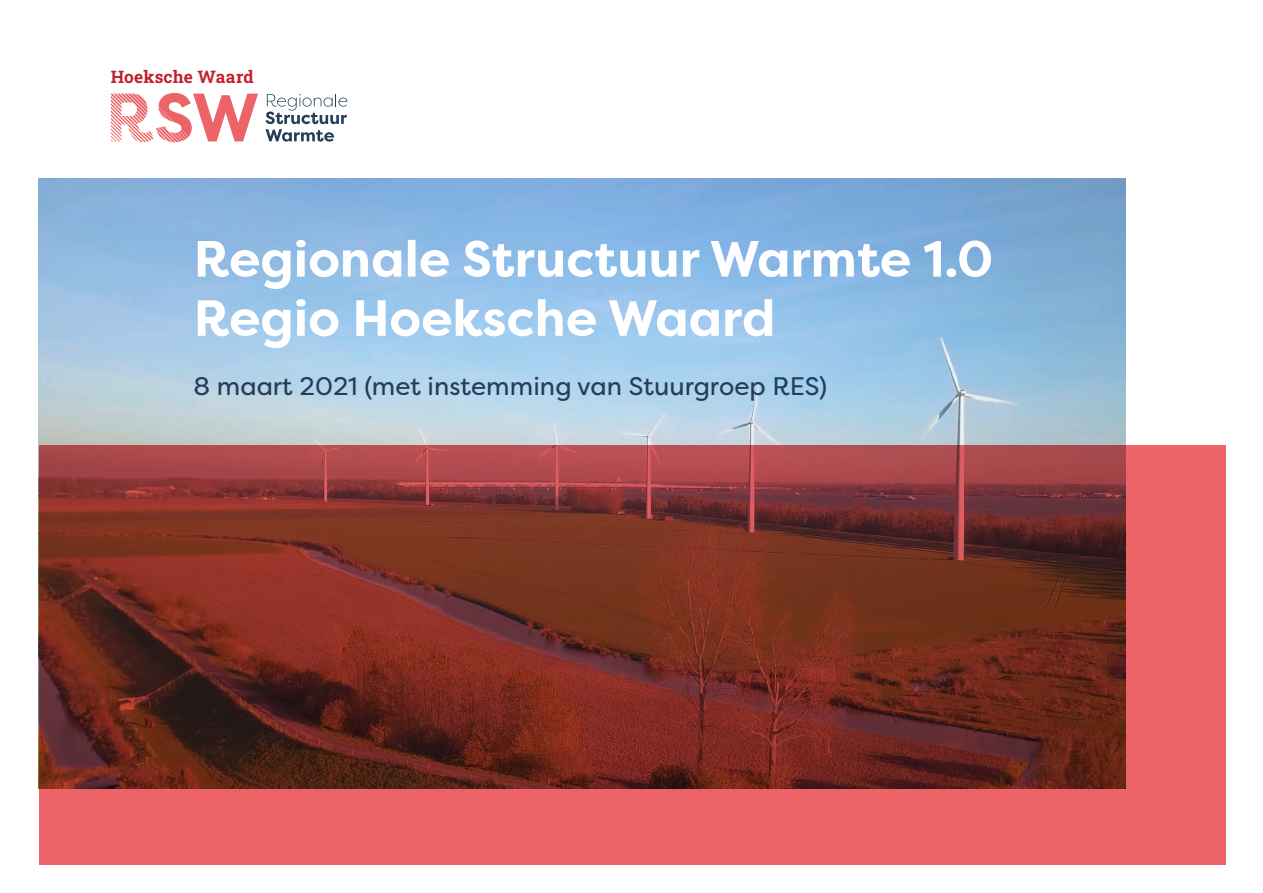
<style>
.page{position:relative;width:1263px;height:893px;background:#fff}
.page>*{position:absolute;margin:0;border:0;box-sizing:border-box;transform-origin:0 0}
.t1{font:700 50.7px/59.2px "EMBEDDED 1 a 1+Filson Pro";letter-spacing:-.02em;color:#fff}
.t2{font:25.35px "EMBEDDED 1 a 3+Filson Pro";color:#233d5a}
.t3{font:700 17.25px "EMBEDDED 19 e+Roboto Slab";letter-spacing:-.015em;color:#c2202d}
</style>
<div class="page">
<div style="left:39px;top:445px;width:1186px;height:420px;background:#ec6467"></div>
<svg style="left:265px;top:94px;width:82px;height:48px"></svg>
<svg style="left:111px;top:93px;width:147px;height:49px"></svg>
<img style="left:39px;top:179px;width:1087px;height:609px">
<p class="t3" style="left:111px;top:67px;width:148px">Hoeksche Waard</p>
<p class="t1" style="left:194px;top:233px;width:811px">Regionale Structuur Warmte 1.0<br>Regio Hoeksche Waard</p>
<p class="t2" style="left:194px;top:376px;width:637px">8 maart 2021 (met instemming van Stuurgroep RES)</p>
</div>
